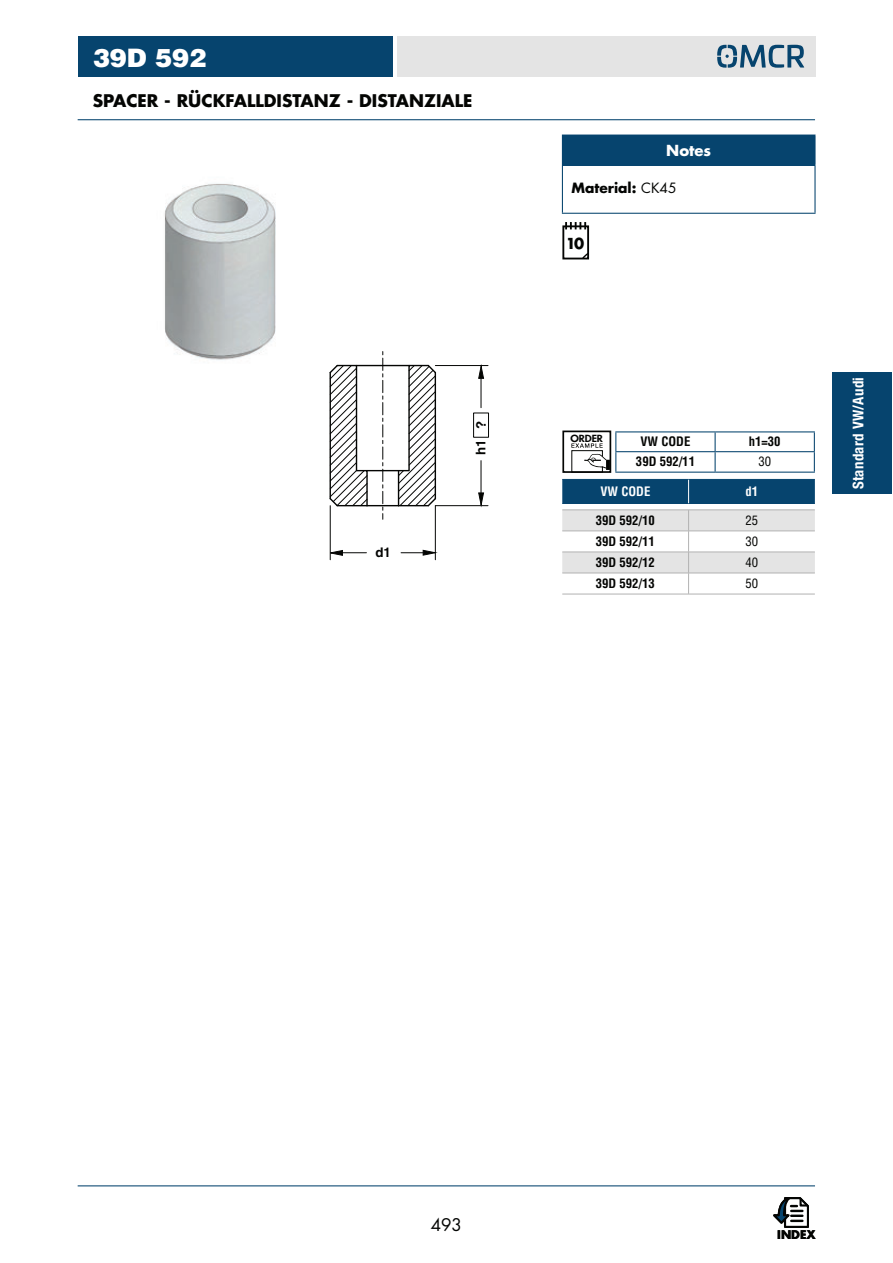
<style>
.page{position:relative;width:893px;height:1263px;background:#fff}
.page>*{position:absolute;margin:0;border:0;box-sizing:border-box;transform-origin:0 0}
.t1{font:900 25.5px "Helvetica LT Std";color:#fff}
.t2{font:700 16.95px "Futura Std";color:#040503}
.t3{font:16.95px "Futura Std";color:#040503}
.t4{font:700 condensed 14.85px "Helvetica Neue LT Std";letter-spacing:.02em;color:#fff}
.t5{font:700 14.85px "Futura Std";color:#fff}
.t6{font:700 14.7px "Futura Std";color:#040503}
.t7{font:700 13.8px "Futura Std";color:#040503}
.t8{font:700 13.2px "Helvetica LT Std";color:#040503}
.t9{font:700 condensed 12.75px "Helvetica LT Std";color:#040503}
.t10{font:condensed 12.75px "Helvetica LT Std";color:#040503}
.t11{font:700 condensed 12.75px "Helvetica LT Std";color:#fff}
.t12{font:700 11.7px "Futura Std";color:#040503}
.t13{font:800 9.6px "Futura LT";letter-spacing:-.01em;color:#040503;scale:1.13 1}
.s1{font-weight:400}
</style>
<div class="page">
<hr style="left:78px;top:1185px;width:737px;height:1px;background:#06446e">
<hr style="left:78px;top:119px;width:737px;height:1px;background:#06446e">
<div style="left:78px;top:36px;width:314px;height:40px;background:#06446e"></div>
<div style="left:397px;top:36px;width:418px;height:40px;background:#e4e4e4"></div>
<svg style="left:717px;top:45px;width:87px;height:23px"></svg>
<div style="left:832px;top:373px;width:59px;height:121px;background:#06446e"></div>
<svg style="left:773px;top:1197px;width:36px;height:31px"></svg>
<div style="left:562px;top:135px;width:253px;height:30px;background:#06446e"></div>
<hr style="left:562px;top:165px;width:253px;height:1px;background:#06446e">
<hr style="left:562px;top:166px;width:1px;height:47px;background:#06446e">
<hr style="left:814px;top:166px;width:1px;height:47px;background:#06446e">
<hr style="left:562px;top:213px;width:253px;height:1px;background:#06446e">
<img style="left:164px;top:183px;width:112px;height:177px">
<svg style="left:562px;top:511px;width:253px;height:83px"></svg>
<hr style="left:562px;top:503px;width:253px;height:1px;background:#06446e">
<hr style="left:562px;top:510px;width:253px;height:1px;background:#b2b2b2">
<hr style="left:562px;top:594px;width:253px;height:1px;background:#b2b2b2">
<div style="left:562px;top:479px;width:253px;height:24px;background:#06446e"></div>
<hr style="left:401px;top:552px;width:30px;height:1px;background:#040503">
<hr style="left:336px;top:552px;width:30px;height:1px;background:#040503">
<hr style="left:435px;top:506px;width:1px;height:54px;background:#040503">
<hr style="left:330px;top:506px;width:1px;height:54px;background:#040503">
<hr style="left:481px;top:461px;width:1px;height:37px;background:#040503">
<hr style="left:481px;top:373px;width:1px;height:35px;background:#040503">
<hr style="left:435px;top:505px;width:53px;height:1px;background:#040503">
<hr style="left:435px;top:365px;width:53px;height:1px;background:#040503">
<svg style="left:329px;top:352px;width:108px;height:167px"></svg>
<svg style="left:330px;top:550px;width:13px;height:6px"></svg>
<svg style="left:423px;top:550px;width:12px;height:6px"></svg>
<svg style="left:478px;top:366px;width:6px;height:13px"></svg>
<svg style="left:478px;top:493px;width:6px;height:12px"></svg>
<div style="left:473px;top:413px;width:16px;height:24px;border:1px solid #040503"></div>
<svg style="left:714px;top:432px;width:2px;height:19px"></svg>
<hr style="left:615px;top:451px;width:100px;height:1px;background:#06446e">
<hr style="left:715px;top:451px;width:100px;height:1px;background:#06446e">
<hr style="left:714px;top:452px;width:2px;height:20px;background:#06446e">
<svg style="left:814px;top:432px;width:1px;height:40px"></svg>
<hr style="left:615px;top:431px;width:100px;height:1px;background:#06446e">
<hr style="left:715px;top:431px;width:100px;height:1px;background:#06446e">
<hr style="left:615px;top:472px;width:100px;height:1px;background:#06446e">
<hr style="left:715px;top:472px;width:100px;height:1px;background:#06446e">
<div style="left:562px;top:431px;width:49px;height:42px;border:2px solid #040503"></div>
<svg style="left:571px;top:432px;width:45px;height:41px"></svg>
<div style="left:562px;top:225px;width:27px;height:34px;border:2px solid #040503"></div>
<svg style="left:581px;top:252px;width:9px;height:8px"></svg>
<svg style="left:565px;top:222px;width:21px;height:7px"></svg>
<h1 class="t1" style="left:93px;top:43px;width:115px">39D 592</h1>
<h2 class="t2" style="left:93px;top:91px;width:381px">SPACER - RÜCKFALLDISTANZ - DISTANZIALE</h2>
<p class="t8" style="left:375px;top:545px;width:17px">d1</p>
<p class="t8" style="left:473px;top:455px;width:36px;rotate:-90deg">h1 ?</p>
<p class="t5" style="left:666px;top:142px;width:46px">Notes</p>
<p class="t7" style="left:571px;top:180px;width:107px">Material: <span class="s1">CK45</span></p>
<p class="t6" style="left:566px;top:236px;width:20px">10</p>
<p class="t13" style="left:571px;top:432px;width:30px">ORDER</p>
<p class="t9" style="left:640px;top:437px;width:51px">VW CODE</p>
<p class="t9" style="left:749px;top:437px;width:33px">h1=30</p>
<p class="t9" style="left:636px;top:457px;width:61px">39D 592/11</p>
<p class="t10" style="left:758px;top:455px;width:14px">30</p>
<p class="t11" style="left:600px;top:487px;width:51px">VW CODE</p>
<p class="t11" style="left:745px;top:487px;width:14px">d1</p>
<p class="t9" style="left:596px;top:516px;width:61px">39D 592/10</p>
<p class="t10" style="left:745px;top:513px;width:14px">25</p>
<p class="t9" style="left:596px;top:537px;width:61px">39D 592/11</p>
<p class="t10" style="left:745px;top:534px;width:14px">30</p>
<p class="t9" style="left:596px;top:558px;width:61px">39D 592/12</p>
<p class="t10" style="left:745px;top:555px;width:14px">40</p>
<p class="t9" style="left:596px;top:579px;width:61px">39D 592/13</p>
<p class="t10" style="left:745px;top:576px;width:14px">50</p>
<p class="t4" style="left:850px;top:489px;width:114px;rotate:-90deg">Standard VW/Audi</p>
<h2 class="t3" style="left:431px;top:1217px;width:33px">493</h2>
<p class="t12" style="left:777px;top:1228px;width:40px">INDEX</p>
</div>
